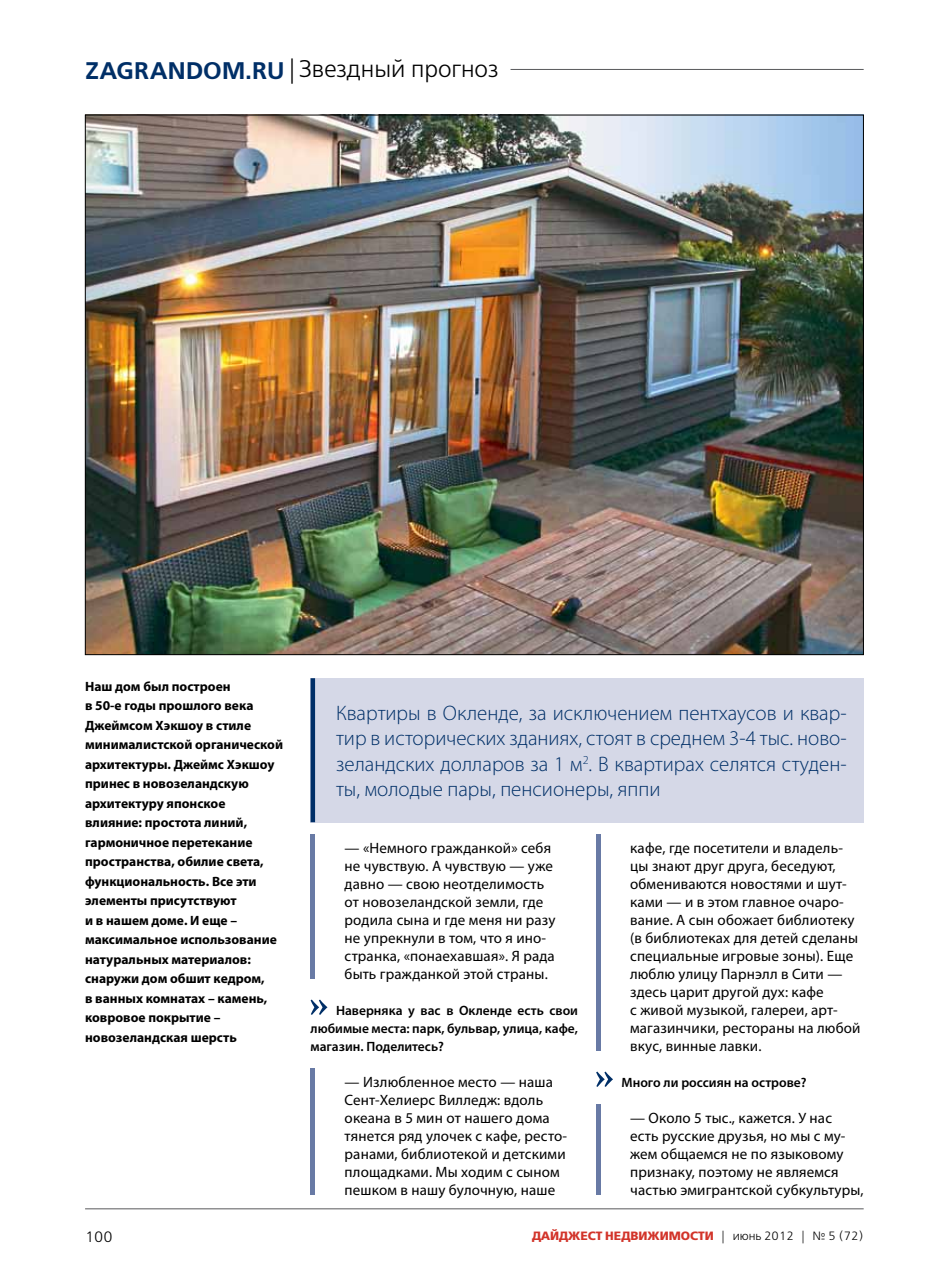
<style>
.page{position:relative;width:936px;height:1263px;background:#fff}
.page>*{position:absolute;margin:0;border:0;box-sizing:border-box;transform-origin:0 0}
.t1{font:24px "Free Set Light C";color:#000}
.t2{font:300 21px/25.5px "Myriad Pro";color:#002f67;text-align:justify}
.t3{font:15px/18px "Myriad Pro";letter-spacing:.01em;color:#000}
.t4{font:15px "Free Set Light C";color:#000}
.t5{font:700 13.5px/19.5px "Myriad Pro";color:#000}
.t6{font:600 13.5px/18px "Myriad Pro";color:#000;text-align:justify}
.t7{font:12px "Free Set Bold C";color:#d2342a}
.s1{font-family:"Free Set Demi C";color:#002f67}
.s2{font-family:"Free Set Light C";color:#000}
</style>
<div class="page">
<hr style="left:85px;top:1208px;width:778px;height:1px;background:#58595b">
<svg style="left:310px;top:999px;width:17px;height:16px"></svg>
<svg style="left:596px;top:1071px;width:17px;height:16px"></svg>
<img style="left:87px;top:117px;width:774px;height:536px">
<hr style="left:510px;top:69px;width:353px;height:1px;background:#58595b">
<div style="left:310px;top:678px;width:553px;height:144px;background:#d5d8e7"></div>
<div style="left:310px;top:678px;width:5px;height:144px;background:#002f67"></div>
<div style="left:310px;top:835px;width:5px;height:144px;background:#687aa5"></div>
<div style="left:310px;top:1069px;width:5px;height:126px;background:#687aa5"></div>
<hr style="left:596px;top:1105px;width:4px;height:90px;background:#687aa5">
<hr style="left:596px;top:835px;width:4px;height:216px;background:#687aa5">
<h1 class="t1" style="left:85px;top:56px;width:415px"><span class="s1">ZAGRANDOM.RU</span> | Звездный прогноз</h1>
<p class="t5" style="left:85px;top:676px;width:199px">Наш дом был построен<br>в 50‑е годы прошлого века<br>Джеймсом Хэкшоу в стиле минималистской органической архитектуры. Джеймс Хэкшоу принес в новозеландскую архитектуру японское влияние: простота линий, гармоничное перетекание пространства, обилие света, функциональность. Все эти элементы присутствуют<br>и в нашем доме. И еще – максимальное использование натуральных материалов: снаружи дом обшит кедром,<br>в ванных комнатах – камень, ковровое покрытие – новозеландская шерсть</p>
<p class="t4" style="left:85px;top:1229px;width:29px">100</p>
<h2 class="t2" style="left:336px;top:700px;width:512px">Квартиры в Окленде, за исключением пентхаусов и квар&shy;тир в исторических зданиях, стоят в среднем 3-4 тыс. ново&shy;зеландских долларов за 1 м<sup>2</sup>. В квартирах селятся студен&shy;ты, молодые пары, пенсионеры, яппи</h2>
<p class="t3" style="left:344px;top:839px;width:212px">— «Немного гражданкой» себя не чувствую. А чувствую — уже давно — свою неотделимость от новозеландской земли, где родила сына и где меня ни разу не упрекнули в том, что я ино&shy;странка, «понаехавшая». Я рада быть гражданкой этой страны.</p>
<p class="t6" style="left:310px;top:1001px;width:269px;text-indent:25px">Наверняка у вас в Окленде есть свои любимые места: парк, бульвар, улица, кафе, магазин. Поделитесь?</p>
<p class="t3" style="left:344px;top:1073px;width:224px">— Излюбленное место — наша<br>Сент-Хелиерс Вилледж: вдоль океана в 5 мин от нашего дома тянется ряд улочек с кафе, ресто&shy;ранами, библиотекой и детскими площадками. Мы ходим с сыном пешком в нашу булочную, наше</p>
<p class="t3" style="left:630px;top:839px;width:232px">кафе, где посетители и владель&shy;цы знают друг друга, беседуют, обмениваются новостями и шут&shy;ками — и в этом главное очаро&shy;вание. А сын обожает библиотеку (в библиотеках для детей сделаны специальные игровые зоны). Еще люблю улицу Парнэлл в Сити — здесь царит другой дух: кафе<br>с живой музыкой, галереи, арт&shy;магазинчики, рестораны на любой вкус, винные лавки.</p>
<p class="t6" style="left:621px;top:1073px;width:187px">Много ли россиян на острове?</p>
<p class="t3" style="left:630px;top:1109px;width:235px">— Около 5 тыс., кажется. У нас есть русские друзья, но мы с му&shy;жем общаемся не по языковому признаку, поэтому не являемся частью эмигрантской субкультуры,</p>
<p class="t7" style="left:532px;top:1229px;width:333px">ДАЙДЖЕСТ НЕДВИЖИМОСТИ <span class="s2">| июнь 2012 | № 5 (72)</span></p>
</div>
